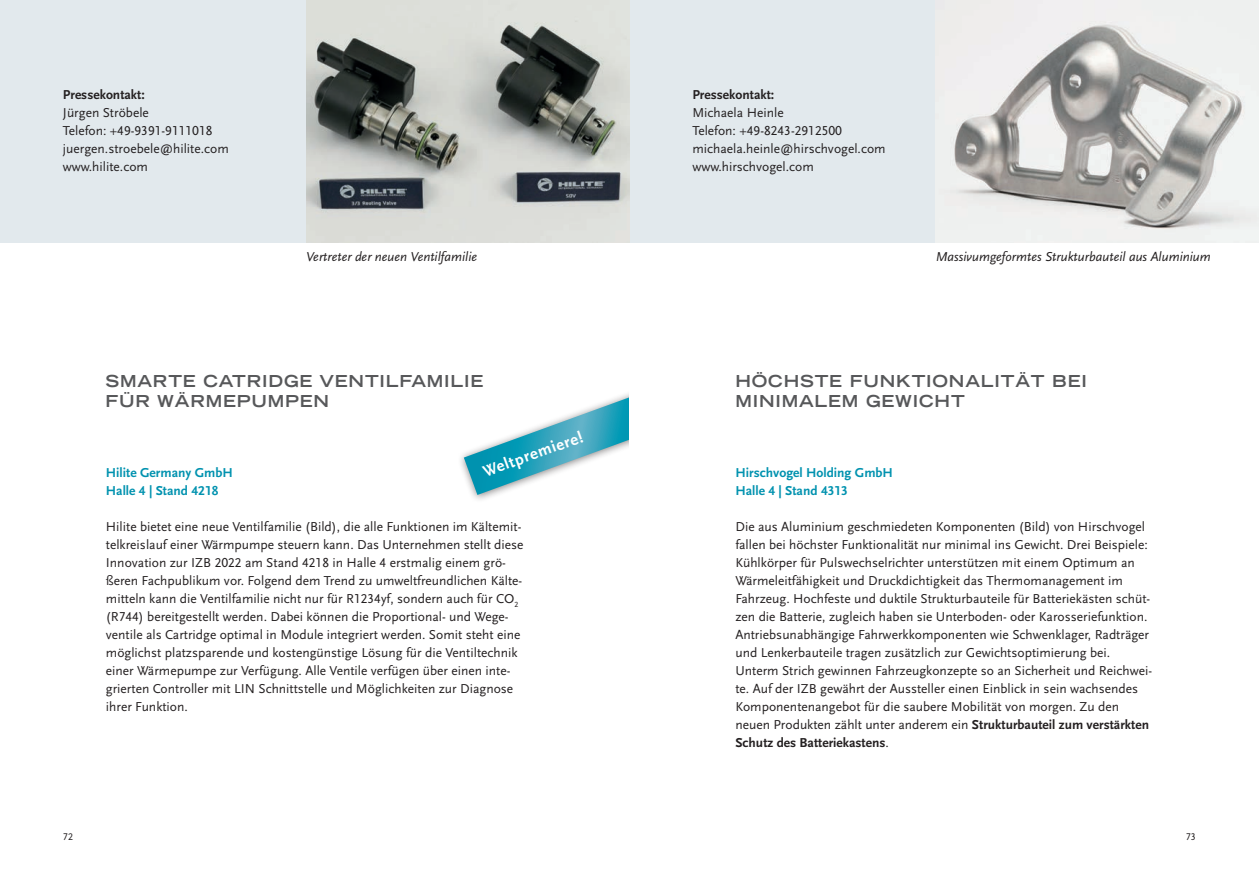
<style>
.page{position:relative;width:1259px;height:893px;background:#fff}
.page>*{position:absolute;margin:0;border:0;box-sizing:border-box;transform-origin:0 0}
.t1{font:700 expanded 16.5px/19.8px "Trade Gothic LH";letter-spacing:.05em;color:#57585a}
.t2{font:700 16.5px "Scala Sans";color:#fff}
.t3{font:13.5px/18px "Scala Sans LF";color:#231f20}
.t4{font:italic 13.5px "Scala Sans LF";color:#231f20}
.t5{font:700 13.5px/18px "Scala Sans LF";color:#0092af}
.t6{font:700 13.5px "Scala Sans LF";color:#231f20}
.t7{font:10.2px "Scala Sans LF";color:#231f20}
.s1{font-weight:700}
</style>
<div class="page">
<div style="left:617px;top:0;width:318px;height:243px;background:#e2e9ed"></div>
<img style="left:935px;top:0;width:324px;height:243px">
<div style="left:0;top:0;width:306px;height:243px;background:#e2e9ed"></div>
<img style="left:306px;top:0;width:323px;height:243px">
<svg style="left:464px;top:393px;width:165px;height:102px"></svg>
<p class="t6" style="left:63px;top:87px;width:83px">Pressekontakt:</p>
<p class="t3" style="left:63px;top:104px;width:167px">Jürgen Ströbele<br>Telefon: +49-9391-9111018 juergen.stroebele@hilite.com www.hilite.com</p>
<p class="t4" style="left:306px;top:249px;width:172px">Vertreter der neuen Ventilfamilie</p>
<p class="t1" style="left:105px;top:371px;width:379px">SMARTE CATRIDGE VENTILFAMILIE<br>FÜR WÄRMEPUMPEN</p>
<p class="t2" style="left:480px;top:464px;width:107px;rotate:-20deg">Weltpremiere!</p>
<p class="t5" style="left:106px;top:464px;width:129px">Hilite Germany GmbH<br>Halle 4 | Stand 4218</p>
<p class="t3" style="left:106px;top:518px;width:419px">Hilite bietet eine neue Ventilfamilie (Bild), die alle Funktionen im Kältemit&shy;telkreislauf einer Wärmpumpe steuern kann. Das Unternehmen stellt diese Innovation zur IZB 2022 am Stand 4218 in Halle 4 erstmalig einem grö&shy;ßeren Fachpublikum vor. Folgend dem Trend zu umweltfreundlichen Kälte&shy;mitteln kann die Ventilfamilie nicht nur für R1234yf, sondern auch für CO<sub>2 </sub>(R744) bereitgestellt werden. Dabei können die Proportional- und Wege&shy;ventile als Cartridge optimal in Module integriert werden. Somit steht eine möglichst platzsparende und kostengünstige Lösung für die Ventiltechnik einer Wärmepumpe zur Verfügung. Alle Ventile verfügen über einen inte&shy;grierten Controller mit LIN Schnittstelle und Möglichkeiten zur Diagnose ihrer Funktion.</p>
<p class="t6" style="left:692px;top:87px;width:83px">Pressekontakt:</p>
<p class="t3" style="left:692px;top:104px;width:195px">Michaela Heinle<br>Telefon: +49-8243-2912500 michaela.heinle@hirschvogel.com www.hirschvogel.com</p>
<p class="t4" style="left:935px;top:249px;width:277px">Massivumgeformtes Strukturbauteil aus Aluminium</p>
<p class="t1" style="left:735px;top:371px;width:353px">HÖCHSTE FUNKTIONALITÄT BEI<br>MINIMALEM GEWICHT</p>
<p class="t5" style="left:735px;top:464px;width:159px">Hirschvogel Holding GmbH<br>Halle 4 | Stand 4313</p>
<p class="t3" style="left:735px;top:518px;width:418px">Die aus Aluminium geschmiedeten Komponenten (Bild) von Hirschvogel fallen bei höchster Funktionalität nur minimal ins Gewicht. Drei Beispiele:<br>Kühlkörper für Pulswechselrichter unterstützen mit einem Optimum an Wärmeleitfähigkeit und Druckdichtigkeit das Thermomanagement im Fahrzeug. Hochfeste und duktile Strukturbauteile für Batteriekästen schüt&shy;zen die Batterie, zugleich haben sie Unterboden- oder Karosseriefunktion.<br>Antriebsunabhängige Fahrwerkkomponenten wie Schwenklager, Radträger und Lenkerbauteile tragen zusätzlich zur Gewichtsoptimierung bei.<br>Unterm Strich gewinnen Fahrzeugkonzepte so an Sicherheit und Reichwei&shy;te. Auf der IZB gewährt der Aussteller einen Einblick in sein wachsendes Komponentenangebot für die saubere Mobilität von morgen. Zu den neuen Produkten zählt unter anderem ein <span class="s1">Strukturbauteil zum verstärkten Schutz des Batteriekastens</span>.</p>
<p class="t7" style="left:63px;top:831px;width:12px">72</p>
<p class="t7" style="left:1186px;top:831px;width:12px">73</p>
</div>
